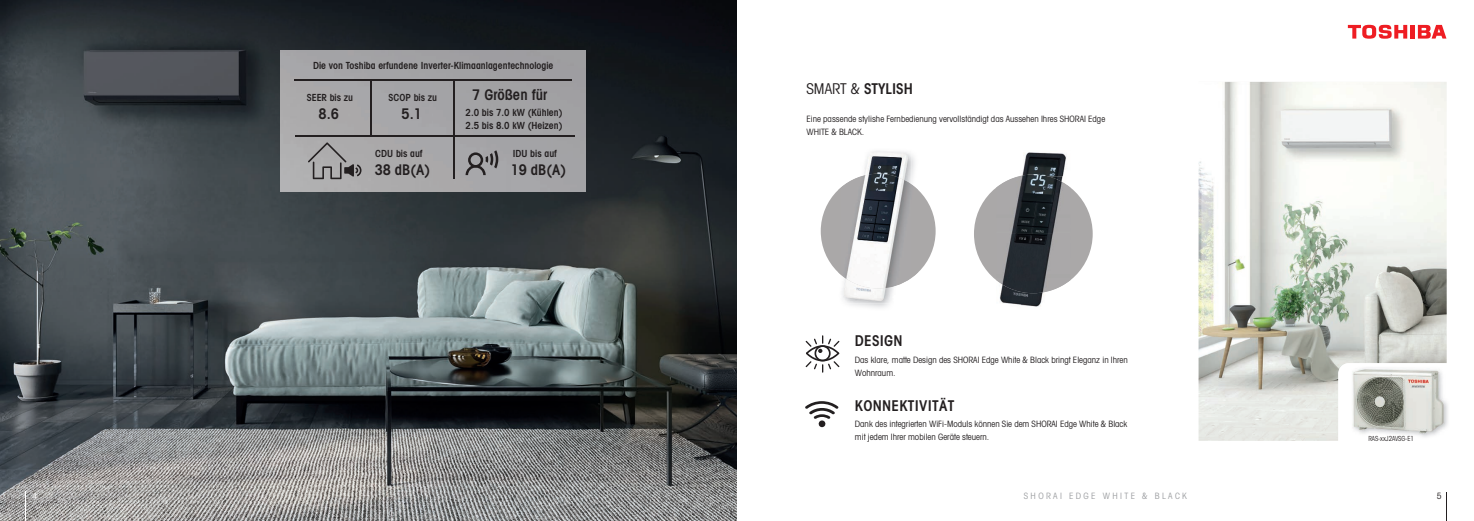
<style>
.page{position:relative;width:1474px;height:521px;background:#fff}
.page>*{position:absolute;margin:0;border:0;box-sizing:border-box;transform-origin:0 0}
.t1{font:600 condensed 14.88px "Avant Garde";letter-spacing:.02em;color:#231f20}
.t2{font:600 condensed 14.88px "Avant Garde";color:#231f20}
.t3{font:600 condensed 14.7px "Avant Garde";color:#231f20}
.t4{font:600 condensed 9.8px/12.8px "Avant Garde";color:#231f20}
.t5{font:condensed 8.75px/13.1px "Avant Garde";color:#231f20}
.t6{font:condensed 8.75px "Avant Garde";letter-spacing:.27em;color:#9d9fa2}
.t7{font:condensed 8.75px "Avant Garde";color:#fff}
.t8{font:condensed 7px "Avant Garde";color:#231f20;scale:.9 1}
.s1{font-weight:400}
</style>
<div class="page">
<img style="left:0;top:0;width:737px;height:521px">
<svg style="left:25px;top:492px;width:1px;height:29px"></svg>
<img style="left:281px;top:50px;width:304px;height:141px">
<hr style="left:294px;top:135px;width:280px;height:1px;background:#231f20">
<hr style="left:371px;top:80px;width:1px;height:56px;background:#231f20">
<hr style="left:453px;top:80px;width:2px;height:99px;background:#231f20">
<svg style="left:465px;top:150px;width:33px;height:25px"></svg>
<hr style="left:294px;top:80px;width:278px;height:1px;background:#231f20">
<svg style="left:308px;top:142px;width:53px;height:37px"></svg>
<img style="left:1198px;top:82px;width:248px;height:359px">
<div style="left:820px;top:174px;width:115px;height:115px;background:#aaa8a8;border-radius:50%"></div>
<img style="left:840px;top:150px;width:71px;height:153px">
<img style="left:840px;top:174px;width:71px;height:115px">
<div style="left:974px;top:174px;width:118px;height:119px;background:#aaa8a8;border-radius:50%"></div>
<img style="left:1022px;top:152px;width:44px;height:22px">
<img style="left:999px;top:293px;width:21px;height:12px">
<img style="left:1020px;top:293px;width:24px;height:14px">
<img style="left:996px;top:174px;width:74px;height:119px">
<svg style="left:805px;top:335px;width:34px;height:38px"></svg>
<svg style="left:805px;top:401px;width:33px;height:26px"></svg>
<div style="left:1338px;top:363px;width:126px;height:93px;background:#fff;border-radius:10px"></div>
<img style="left:1402px;top:401px;width:46px;height:36px">
<img style="left:1352px;top:368px;width:92px;height:66px">
<svg style="left:1347px;top:25px;width:60px;height:14px"></svg>
<hr style="left:1410px;top:25px;width:4px;height:14px;background:#ee1d23">
<svg style="left:1417px;top:25px;width:29px;height:14px"></svg>
<p class="t7" style="left:32px;top:490px;width:6px">4</p>
<p class="t4" style="left:313px;top:59px;width:242px">Die von Toshiba erfundene Inverter-Klimaanlagentechnologie</p>
<p class="t4" style="left:307px;top:91px;width:48px">SEER bis zu</p>
<h2 class="t3" style="left:319px;top:105px;width:22px">8.6</h2>
<p class="t4" style="left:388px;top:91px;width:50px">SCOP bis zu</p>
<h2 class="t3" style="left:401px;top:105px;width:22px">5.1</h2>
<p class="t4" style="left:375px;top:147px;width:49px">CDU bis auf</p>
<h2 class="t3" style="left:375px;top:160px;width:57px">38 dB(A)</h2>
<h2 class="t3" style="left:472px;top:86px;width:77px">7 Größen für</h2>
<p class="t4" style="left:465px;top:106px;width:98px">2.0 bis 7.0 kW (Kühlen)<br>2.5 bis 8.0 kW (Heizen)</p>
<h2 class="t3" style="left:511px;top:160px;width:57px">19 dB(A)</h2>
<p class="t4" style="left:513px;top:147px;width:46px">IDU bis auf</p>
<h1 class="t2" style="left:806px;top:79px;width:108px"><span class="s1">SMART &amp;</span> STYLISH</h1>
<p class="t5" style="left:806px;top:112px;width:300px">Eine passende stylishe Fernbedienung vervollständigt das Aussehen Ihres SHORAI Edge<br>WHITE &amp; BLACK.</p>
<h1 class="t1" style="left:855px;top:332px;width:49px">DESIGN</h1>
<p class="t5" style="left:855px;top:353px;width:274px">Das klare, matte Design des SHORAI Edge White &amp; Black bringt Eleganz in Ihren<br>Wohnraum.</p>
<h1 class="t1" style="left:855px;top:396px;width:101px">KONNEKTIVITÄT</h1>
<p class="t5" style="left:855px;top:417px;width:274px">Dank des integrierten WiFi-Moduls können Sie dem SHORAI Edge White &amp; Black mit jedem Ihrer mobilen Geräte steuern.</p>
<p class="t8" style="left:1368px;top:434px;width:52px">RAS-xxJ2AVSG-E1</p>
<p class="t6" style="left:1023px;top:490px;width:165px">SHORAI EDGE WHITE &amp; BLACK</p>
<p class="t5" style="left:1436px;top:489px;width:6px">5</p>
</div>
